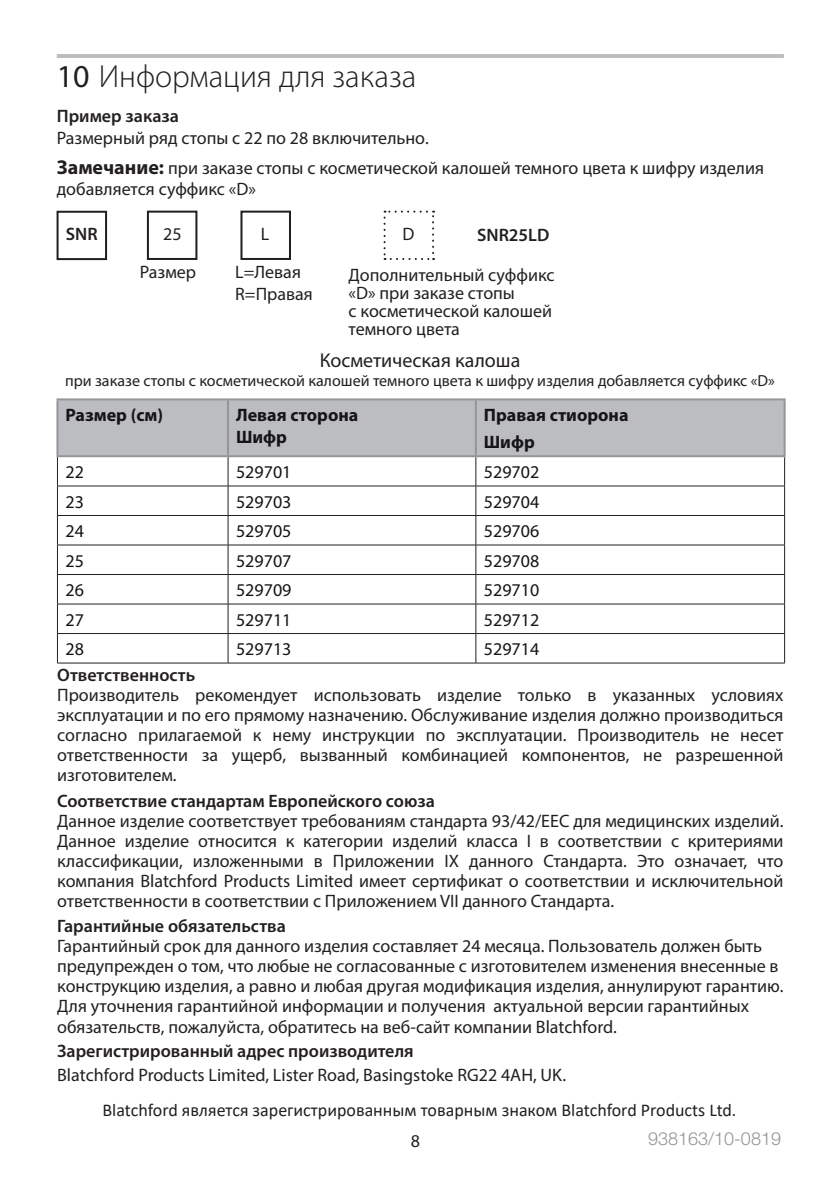
<style>
.page{position:relative;width:840px;height:1191px;background:#fff}
.page>*{position:absolute;margin:0;border:0;box-sizing:border-box;transform-origin:0 0}
.Heading_1_RU{font:300 32px "Myriad Pro";color:#231f20}
.heading_3_RU{font:20px "Myriad Pro";color:#231f20}
.Body_text_RU{font:18px/20px "Myriad Pro";color:#231f20}
.Table_Text_RU{font:18px "Myriad Pro";color:#171419}
.note_RU{font:18px/21.6px "Myriad Pro";color:#231f20}
.Subheading_1_RU{font:600 18px "Myriad Pro";color:#231f20}
.t1{font:18px "Calibri";color:#231f20}
.MG-Body_Text_L{font:18px "Myriad Pro";color:#231f20}
.Table_Head_RU{font:700 18px/21.6px "Myriad Pro";color:#171419}
.MG-10pt_SemiBold_Hea{font:600 18px "Myriad Pro";color:#231f20}
.t2{font:300 18px "Helvetica Neue LTW1 G";color:#939598}
.Order_Example_code_R{font:600 18px "Myriad Pro";color:#231f20}
.order_example_data_R{font:18px "Myriad Pro";color:#231f20}
.heading_3_RU-2{font:16px "Myriad Pro";color:#231f20}
.s1{font-weight:400}
.s2{font-weight:700;font-size:20px}
</style>
<div class="page">
<div style="left:58px;top:400px;width:725px;height:55px;background:#bcbdc0"></div>
<hr style="left:227px;top:400px;width:2px;height:55px;background:#939598">
<svg style="left:57px;top:457px;width:1px;height:205px"></svg>
<hr style="left:56px;top:398px;width:172px;height:2px;background:#939598">
<hr style="left:56px;top:400px;width:2px;height:55px;background:#939598">
<hr style="left:228px;top:398px;width:247px;height:2px;background:#939598">
<hr style="left:475px;top:398px;width:310px;height:2px;background:#939598">
<hr style="left:474px;top:400px;width:2px;height:55px;background:#939598">
<hr style="left:783px;top:400px;width:2px;height:55px;background:#939598">
<hr style="left:56px;top:455px;width:172px;height:2px;background:#939598">
<hr style="left:228px;top:455px;width:247px;height:2px;background:#939598">
<hr style="left:475px;top:455px;width:310px;height:2px;background:#939598">
<hr style="left:57px;top:485px;width:171px;height:1px;background:#231f20">
<hr style="left:228px;top:485px;width:247px;height:1px;background:#231f20">
<hr style="left:475px;top:485px;width:309px;height:1px;background:#231f20">
<hr style="left:57px;top:515px;width:171px;height:1px;background:#231f20">
<hr style="left:228px;top:515px;width:247px;height:1px;background:#231f20">
<hr style="left:475px;top:515px;width:309px;height:1px;background:#231f20">
<hr style="left:57px;top:544px;width:171px;height:1px;background:#231f20">
<hr style="left:228px;top:544px;width:247px;height:1px;background:#231f20">
<hr style="left:475px;top:544px;width:309px;height:1px;background:#231f20">
<hr style="left:57px;top:574px;width:171px;height:1px;background:#231f20">
<hr style="left:228px;top:574px;width:247px;height:1px;background:#231f20">
<hr style="left:475px;top:574px;width:309px;height:1px;background:#231f20">
<hr style="left:57px;top:603px;width:171px;height:1px;background:#231f20">
<hr style="left:228px;top:603px;width:247px;height:1px;background:#231f20">
<hr style="left:475px;top:603px;width:309px;height:1px;background:#231f20">
<hr style="left:57px;top:633px;width:171px;height:1px;background:#231f20">
<hr style="left:57px;top:662px;width:171px;height:1px;background:#231f20">
<hr style="left:228px;top:633px;width:247px;height:1px;background:#231f20">
<svg style="left:227px;top:457px;width:1px;height:206px"></svg>
<hr style="left:228px;top:662px;width:247px;height:1px;background:#231f20">
<hr style="left:475px;top:633px;width:309px;height:1px;background:#231f20">
<svg style="left:475px;top:457px;width:1px;height:205px"></svg>
<hr style="left:475px;top:662px;width:309px;height:1px;background:#231f20">
<svg style="left:383px;top:211px;width:51px;height:49px"></svg>
<hr style="left:57px;top:54px;width:726px;height:4px;background:#bcbdc0">
<div style="left:147px;top:211px;width:50px;height:49px;border:2px solid #231f20"></div>
<div style="left:56px;top:211px;width:51px;height:49px;border:2px solid #231f20"></div>
<div style="left:240px;top:211px;width:51px;height:49px;border:2px solid #231f20"></div>
<h1 class="Heading_1_RU" style="left:57px;top:57px;width:361px"><span class="s1">10</span> Информация для заказа</h1>
<h4 class="Subheading_1_RU" style="left:57px;top:105px;width:124px">Пример заказа</h4>
<p class="Body_text_RU" style="left:57px;top:128px;width:373px">Размерный ряд стопы с 22 по 28 включительно.</p>
<p class="note_RU" style="left:57px;top:157px;width:708px"><span class="s2">Замечание:</span> при заказе стопы с косметической калошей темного цвета к шифру изделия добавляется суффикс «D»</p>
<p class="order_example_data_R" style="left:402px;top:223px;width:13px">D</p>
<p class="Order_Example_code_R" style="left:66px;top:223px;width:33px">SNR</p>
<p class="order_example_data_R" style="left:163px;top:223px;width:20px">25</p>
<p class="order_example_data_R" style="left:261px;top:223px;width:10px">L</p>
<p class="Order_Example_code_R" style="left:477px;top:224px;width:74px">SNR25LD</p>
<p class="Body_text_RU" style="left:140px;top:262px;width:58px">Размер</p>
<p class="Body_text_RU" style="left:235px;top:261px;width:79px;line-height:21.6px">L=Левая<br>R=Правая</p>
<p class="Body_text_RU" style="left:348px;top:266px;width:207px;line-height:18px">Дополнительный суффикс «D» при заказе стопы<br>с косметической калошей темного цвета</p>
<h3 class="heading_3_RU" style="left:319px;top:347px;width:202px">Коcметическая калоша</h3>
<h3 class="heading_3_RU-2" style="left:65px;top:370px;width:711px">при заказе стопы с косметической калошей темного цвета к шифру изделия добавляется суффикс «D»</h3>
<h1 class="Table_Head_RU" style="left:65px;top:403px;width:99px">Размер (см)</h1>
<h1 class="Table_Head_RU" style="left:236px;top:403px;width:124px">Левая сторона<br>Шифр</h1>
<h1 class="Table_Head_RU" style="left:483px;top:403px;width:146px">Правая стиорона</h1>
<h1 class="Table_Head_RU" style="left:483px;top:431px;width:52px">Шифр</h1>
<p class="Table_Text_RU" style="left:65px;top:460px;width:20px">22</p>
<p class="Table_Text_RU" style="left:236px;top:460px;width:57px">529701</p>
<p class="Table_Text_RU" style="left:483px;top:460px;width:57px">529702</p>
<p class="Table_Text_RU" style="left:65px;top:490px;width:20px">23</p>
<p class="Table_Text_RU" style="left:236px;top:490px;width:57px">529703</p>
<p class="Table_Text_RU" style="left:483px;top:490px;width:57px">529704</p>
<p class="Table_Text_RU" style="left:65px;top:520px;width:20px">24</p>
<p class="Table_Text_RU" style="left:236px;top:520px;width:57px">529705</p>
<p class="Table_Text_RU" style="left:483px;top:520px;width:57px">529706</p>
<p class="Table_Text_RU" style="left:65px;top:549px;width:20px">25</p>
<p class="Table_Text_RU" style="left:236px;top:549px;width:57px">529707</p>
<p class="Table_Text_RU" style="left:483px;top:549px;width:57px">529708</p>
<p class="Table_Text_RU" style="left:65px;top:579px;width:20px">26</p>
<p class="Table_Text_RU" style="left:236px;top:579px;width:57px">529709</p>
<p class="Table_Text_RU" style="left:483px;top:579px;width:57px">529710</p>
<p class="Table_Text_RU" style="left:65px;top:608px;width:20px">27</p>
<p class="Table_Text_RU" style="left:236px;top:608px;width:57px">529711</p>
<p class="Table_Text_RU" style="left:483px;top:608px;width:57px">529712</p>
<p class="Table_Text_RU" style="left:65px;top:638px;width:20px">28</p>
<p class="Table_Text_RU" style="left:236px;top:638px;width:57px">529713</p>
<p class="Table_Text_RU" style="left:483px;top:638px;width:57px">529714</p>
<h4 class="Subheading_1_RU" style="left:57px;top:663px;width:139px">Ответственность</h4>
<p class="Body_text_RU" style="left:57px;top:684px;width:727px;text-align:justify">Производитель рекомендует использовать изделие только в указанных условиях эксплуатации и по его прямому назначению. Обслуживание изделия должно производиться согласно прилагаемой к нему инструкции по эксплуатации. Производитель не несет ответственности за ущерб, вызванный комбинацией компонентов, не разрешенной изготовителем.</p>
<h4 class="Subheading_1_RU" style="left:57px;top:789px;width:379px">Соответствие стандартам Европейского союза</h4>
<p class="Body_text_RU" style="left:57px;top:810px;width:727px;text-align:justify">Данное изделие соответствует требованиям стандарта 93/42/EEC для медицинских изделий.<br>Данное изделие относится к категории изделий класса I в соответствии с критериями классификации, изложенными в Приложении IX данного Стандарта. Это означает, что компания Blatchford Products Limited имеет сертификат о соответствии и исключительной ответственности в соответствии с Приложением VII данного Стандарта.</p>
<h4 class="Subheading_1_RU" style="left:57px;top:915px;width:230px">Гарантийные обязательства</h4>
<p class="Body_text_RU" style="left:57px;top:936px;width:727px">Гарантийный срок для данного изделия составляет 24 месяца. Пользователь должен быть предупрежден о том, что любые не согласованные с изготовителем изменения внесенные в конструкцию изделия, а равно и любая другая модификация изделия, аннулируют гарантию.<br>Для уточнения гарантийной информации и получения актуальной версии гарантийных обязательств, пожалуйста, обратитесь на веб-сайт компании Blatchford.</p>
<p class="MG-10pt_SemiBold_Hea" style="left:57px;top:1039px;width:358px">Зарегистрированный адрес производителя</p>
<p class="MG-Body_Text_L" style="left:57px;top:1063px;width:510px">Blatchford Products Limited, Lister Road, Basingstoke RG22 4AH, UK.</p>
<p class="t1" style="left:102px;top:1097px;width:635px">Blatchford является зарегистрированным товарным знаком Blatchford Products Ltd.</p>
<p class="Body_text_RU" style="left:410px;top:1130px;width:11px">8</p>
<p class="t2" style="left:647px;top:1127px;width:134px">938163/10-0819</p>
</div>
